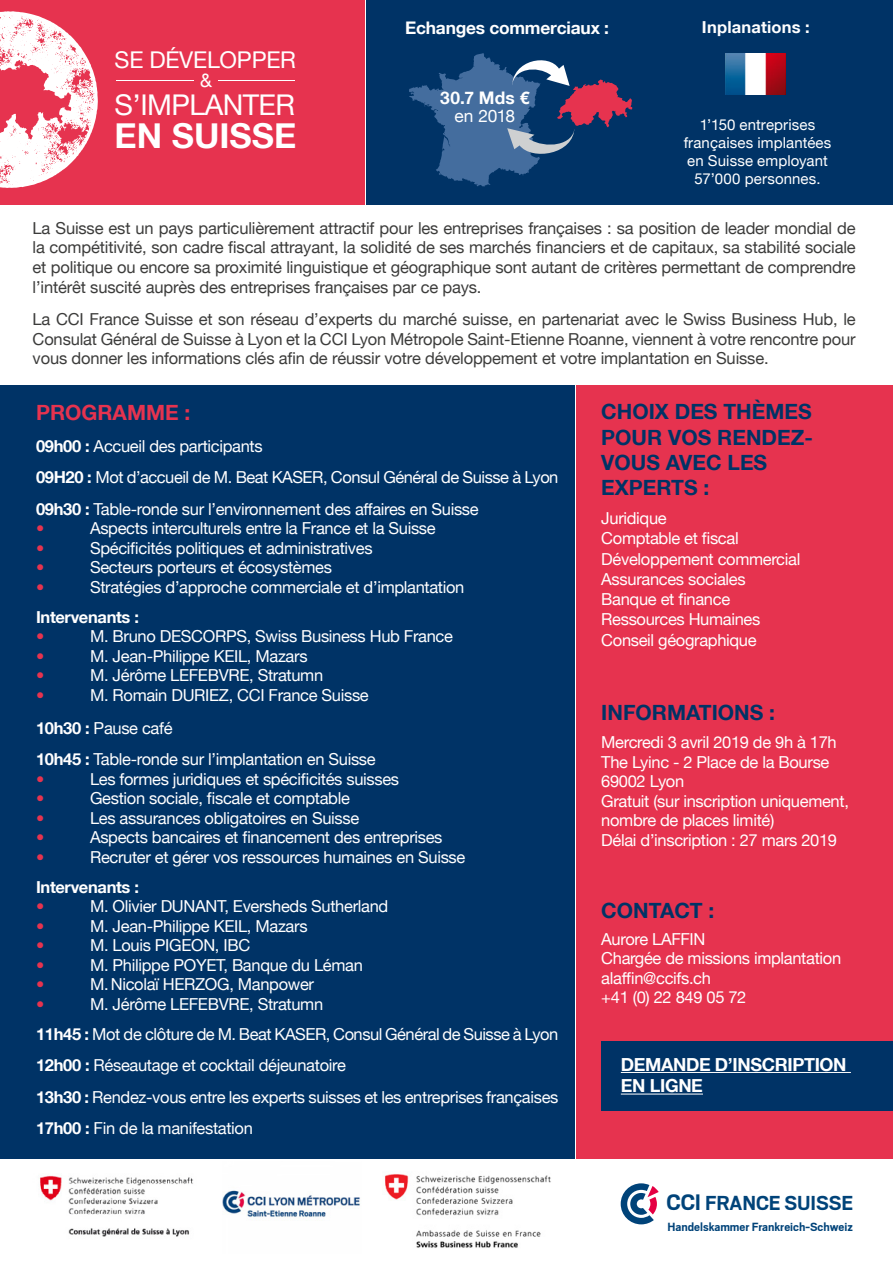
<style>
.page{position:relative;width:893px;height:1263px;background:#fff}
.page>*{position:absolute;margin:0;border:0;box-sizing:border-box;transform-origin:0 0}
.t1{font:700 34.35px "Helvetica Neue LT";color:#fff}
.t2{font:28.5px "Helvetica Neue LT";letter-spacing:-.02em;color:#fff}
.t3{font:23.1px "Helvetica Neue LT";letter-spacing:-.01em;color:#fff}
.t4{font:700 22.5px "Scout";letter-spacing:-.005em;color:#004379}
.t5{font:700 21px/25.2px "Helvetica Neue LT";color:#036}
.t6{font:700 21px "Helvetica Neue LT";color:#e6334f}
.t7{font:18.9px "Helvetica Neue LT";color:#fff}
.t8{font:700 18px/21.6px "Helvetica Neue LT";letter-spacing:-.02em;color:#fff}
.t9{font:700 17.4px "Helvetica Neue LT";letter-spacing:-.01em;color:#fff}
.t10{font:17.4px "Helvetica Neue LT";letter-spacing:-.02em;color:#fff}
.t11{font:16.5px/19.5px "Helvetica Neue LT";letter-spacing:-.02em;color:#fff}
.t12{font:16.5px/19.8px "Helvetica Neue LT";letter-spacing:-.01em;color:#3c3c3b;text-align:justify}
.t13{font:700 16.5px "Helvetica Neue LT";letter-spacing:-.02em;color:#fff}
.t14{font:16.5px "Helvetica Neue LT";color:#e6334f}
.t15{font:700 16.5px "Helvetica Neue LT";letter-spacing:.01em;color:#fff}
.t16{font:15px/18px "Helvetica Neue LT";letter-spacing:.01em;color:#fff;text-align:center}
.t17{font:700 13.2px "Scout";color:#004379}
.s1{font-weight:700}
.s2{color:#e6334f}
.s3{font-size:24.9px}
</style>
<div class="page">
<div style="left:0;top:0;width:364px;height:204px;background:#e6334f"></div>
<svg style="left:0;top:11px;width:98px;height:177px"></svg>
<div style="left:0;top:385px;width:574px;height:773px;background:#036"></div>
<div style="left:576px;top:385px;width:317px;height:773px;background:#e6334f"></div>
<hr style="left:116px;top:81px;width:77px;height:1px;background:#fff">
<hr style="left:218px;top:81px;width:77px;height:1px;background:#fff">
<div style="left:366px;top:0;width:527px;height:204px;background:#036"></div>
<svg style="left:409px;top:53px;width:223px;height:134px"></svg>
<img style="left:725px;top:53px;width:60px;height:42px">
<svg style="left:621px;top:1183px;width:38px;height:41px"></svg>
<div style="left:601px;top:1041px;width:292px;height:69px;background:#036"></div>
<hr style="left:621px;top:1072px;width:230px;height:1px;background:#fff">
<hr style="left:621px;top:1093px;width:82px;height:1px;background:#fff">
<img style="left:38px;top:1175px;width:155px;height:62px">
<img style="left:385px;top:1174px;width:166px;height:74px">
<img style="left:223px;top:1190px;width:137px;height:29px">
<h3 class="t3" style="left:115px;top:46px;width:183px">SE DÉVELOPPER</h3>
<p class="t7" style="left:200px;top:69px;width:13px">&amp;</p>
<h2 class="t2" style="left:115px;top:88px;width:182px">S’IMPLANTER</h2>
<h1 class="t1" style="left:115px;top:115px;width:183px">EN SUISSE</h1>
<p class="t9" style="left:405px;top:17px;width:205px">Echanges commerciaux :</p>
<p class="t9" style="left:440px;top:87px;width:91px">30.7 Mds €</p>
<p class="t10" style="left:454px;top:105px;width:62px">en 2018</p>
<p class="t15" style="left:702px;top:17px;width:109px">Inplanations :</p>
<p class="t16" style="left:684px;top:116px;width:149px">1’150 entreprises françaises implantées en Suisse employant<br>57’000 personnes.</p>
<p class="t12" style="left:33px;top:218px;width:825px">La Suisse est un pays particulièrement attractif pour les entreprises françaises : sa position de leader mondial de la compétitivité, son cadre fiscal attrayant, la solidité de ses marchés financiers et de capitaux, sa stabilité sociale et politique ou encore sa proximité linguistique et géographique sont autant de critères permettant de comprendre l’intérêt suscité auprès des entreprises françaises par ce pays.</p>
<p class="t12" style="left:33px;top:309px;width:825px">La CCI France Suisse et son réseau d’experts du marché suisse, en partenariat avec le Swiss Business Hub, le Consulat Général de Suisse à Lyon et la CCI Lyon Métropole Saint-Etienne Roanne, viennent à votre rencontre pour vous donner les informations clés afin de réussir votre développement et votre implantation en Suisse.</p>
<p class="t6" style="left:36px;top:400px;width:156px">PROGRAMME :</p>
<p class="t11" style="left:36px;top:430px;width:524px;line-height:31.5px"><span class="s1">09h00 :</span> Accueil des participants<br><span class="s1">09H20 :</span> Mot d’accueil de M. Beat KASER, Consul Général de Suisse à Lyon<br><span class="s1">09h30 :</span> Table-ronde sur l’environnement des affaires en Suisse</p>
<p class="t14" style="left:36px;top:518px;width:10px">•</p>
<p class="t11" style="left:90px;top:518px;width:347px">Aspects interculturels entre la France et la Suisse</p>
<p class="t14" style="left:36px;top:538px;width:10px">•</p>
<p class="t11" style="left:90px;top:538px;width:284px">Spécificités politiques et administratives</p>
<p class="t14" style="left:36px;top:557px;width:10px">•</p>
<p class="t11" style="left:90px;top:557px;width:243px">Secteurs porteurs et écosystèmes</p>
<p class="t14" style="left:36px;top:577px;width:10px">•</p>
<p class="t11" style="left:90px;top:577px;width:376px">Stratégies d’approche commerciale et d’implantation</p>
<p class="t13" style="left:36px;top:606px;width:104px">Intervenants :</p>
<p class="t14" style="left:36px;top:626px;width:10px">•</p>
<p class="t11" style="left:90px;top:626px;width:364px">M. Bruno DESCORPS, Swiss Business Hub France</p>
<p class="t14" style="left:36px;top:646px;width:10px">•</p>
<p class="t11" style="left:90px;top:646px;width:219px">M. Jean-Philippe KEIL, Mazars</p>
<p class="t14" style="left:36px;top:665px;width:10px">•</p>
<p class="t11" style="left:90px;top:665px;width:235px">M. Jérôme LEFEBVRE, Stratumn</p>
<p class="t14" style="left:36px;top:685px;width:10px">•</p>
<p class="t11" style="left:36px;top:678px;width:334px;line-height:33px;text-indent:54px">M. Romain DURIEZ, CCI France Suisse<br><span class="s1">10h30 :</span> Pause café</p>
<p class="t11" style="left:36px;top:749px;width:341px"><span class="s1">10h45 :</span> Table-ronde sur l’implantation en Suisse <span class="s2">•</span></p>
<p class="t11" style="left:90px;top:769px;width:311px">Les formes juridiques et spécificités suisses</p>
<p class="t14" style="left:36px;top:788px;width:10px">•</p>
<p class="t11" style="left:90px;top:788px;width:261px">Gestion sociale, fiscale et comptable</p>
<p class="t14" style="left:36px;top:808px;width:10px">•</p>
<p class="t11" style="left:90px;top:808px;width:271px">Les assurances obligatoires en Suisse</p>
<p class="t14" style="left:36px;top:827px;width:10px">•</p>
<p class="t11" style="left:90px;top:827px;width:354px">Aspects bancaires et financement des entreprises</p>
<p class="t14" style="left:36px;top:847px;width:10px">•</p>
<p class="t11" style="left:90px;top:847px;width:377px">Recruter et gérer vos ressources humaines en Suisse</p>
<p class="t13" style="left:36px;top:876px;width:104px">Intervenants :</p>
<p class="t14" style="left:36px;top:896px;width:10px">•</p>
<p class="t11" style="left:90px;top:896px;width:300px">M. Olivier DUNANT, Eversheds Sutherland</p>
<p class="t14" style="left:36px;top:916px;width:10px">•</p>
<p class="t11" style="left:90px;top:916px;width:219px">M. Jean-Philippe KEIL, Mazars</p>
<p class="t14" style="left:36px;top:935px;width:10px">•</p>
<p class="t11" style="left:90px;top:935px;width:162px">M. Louis PIGEON, IBC</p>
<p class="t14" style="left:36px;top:955px;width:10px">•</p>
<p class="t11" style="left:90px;top:955px;width:274px">M. Philippe POYET, Banque du Léman</p>
<p class="t14" style="left:36px;top:974px;width:10px">•</p>
<p class="t11" style="left:90px;top:974px;width:226px">M.Nicolaï HERZOG, Manpower</p>
<p class="t14" style="left:36px;top:994px;width:10px">•</p>
<p class="t11" style="left:36px;top:988px;width:524px;line-height:30px;text-indent:54px">M. Jérôme LEFEBVRE, Stratumn<br><span class="s1">11h45 :</span> Mot de clôture de M. Beat KASER, Consul Général de Suisse à Lyon</p>
<p class="t11" style="left:36px;top:1049px;width:524px;line-height:31.5px"><span class="s1">12h00 :</span> Réseautage et cocktail déjeunatoire<br><span class="s1">13h30 :</span> Rendez-vous entre les experts suisses et les entreprises françaises<br><span class="s1">17h00 :</span> Fin de la manifestation</p>
<p class="t5" style="left:601px;top:399px;width:213px">CHOIX DES THÈMES<br>POUR VOS RENDEZ-<br>VOUS AVEC LES<br>EXPERTS :</p>
<p class="t11" style="left:601px;top:508px;width:201px;line-height:20.2px">Juridique<br>Comptable et fiscal<br>Développement commercial<br>Assurances sociales<br>Banque et finance<br>Ressources Humaines<br>Conseil géographique</p>
<p class="t5" style="left:601px;top:699px;width:175px">INFORMATIONS :</p>
<p class="t11" style="left:601px;top:732px;width:249px">Mercredi 3 avril 2019 de 9h à 17h<br>The Lyinc - 2 Place de la Bourse<br>69002 Lyon<br>Gratuit (sur inscription uniquement, nombre de places limité)<br>Délai d’inscription : 27 mars 2019</p>
<p class="t5" style="left:601px;top:897px;width:115px">CONTACT :</p>
<p class="t11" style="left:601px;top:929px;width:241px">Aurore LAFFIN<br>Chargée de missions implantation alaffin@ccifs.ch<br>+41 (0) 22 849 05 72</p>
<p class="t8" style="left:621px;top:1053px;width:227px">DEMANDE D’INSCRIPTION<br>EN LIGNE</p>
<h3 class="t4" style="left:666px;top:1188px;width:188px"><span class="s3">CCI</span> FRANCE SUISSE</h3>
<p class="t17" style="left:667px;top:1218px;width:187px">Handelskammer Frankreich-Schweiz</p>
</div>
